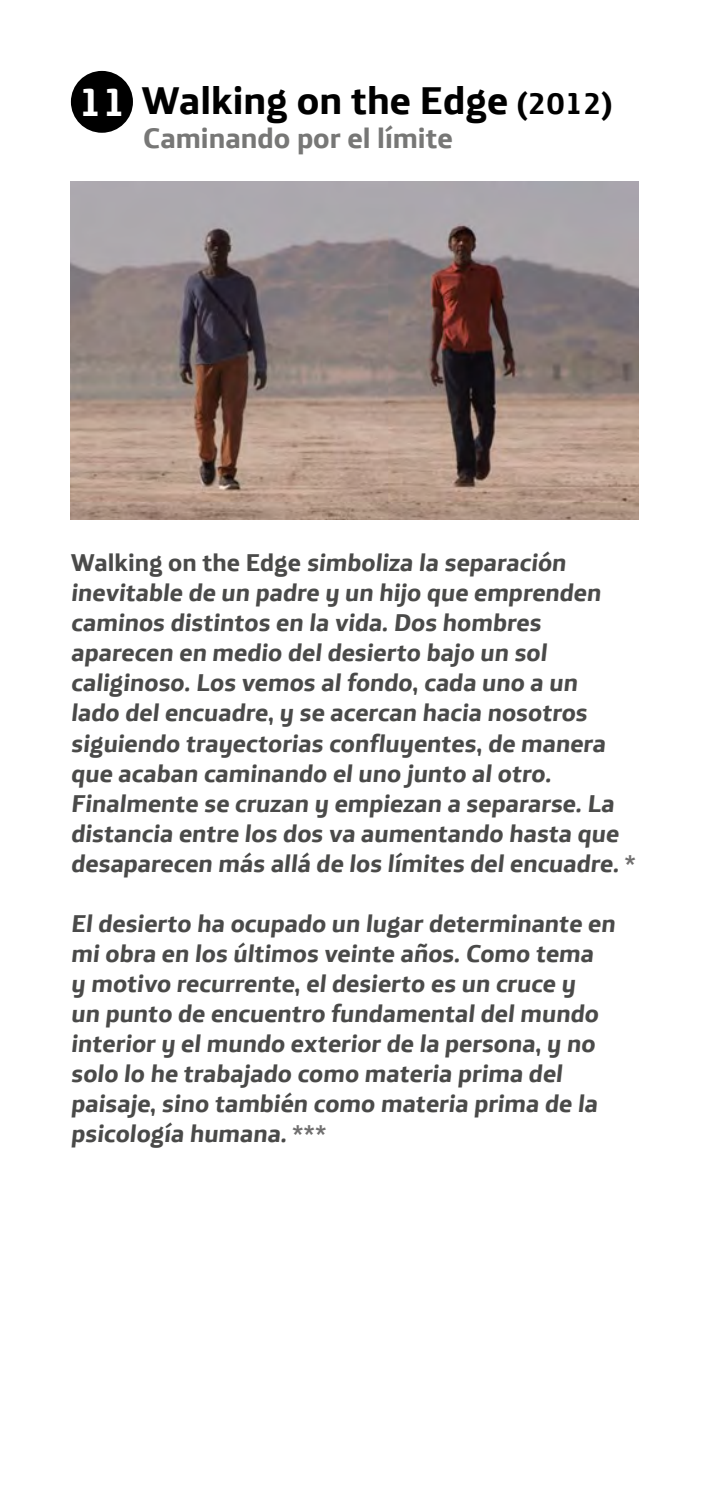
<style>
.page{position:relative;width:709px;height:1489px;background:#fff}
.page>*{position:absolute;margin:0;border:0;box-sizing:border-box;transform-origin:0 0}
.t1{font:700 39.75px "Telefonica";color:#000}
.t2{font:700 29px "Telefonica";color:#777776}
.t3{font:700 25px/30px "Telefonica";color:#4a4a49}
.s1{color:#fff}
.s2{font-size:30.5px}
.s3{color:#706f6f}
</style>
<div class="page">
<div style="left:71px;top:71px;width:62px;height:62px;background:#000;border-radius:50%"></div>
<img style="left:71px;top:181px;width:567px;height:338px">
<h1 class="t1" style="left:78px;top:65px;width:535px"><span class="s1">11</span> Walking on the Edge <span class="s2">(2012)</span></h1>
<p class="t2" style="left:143px;top:111px;width:311px">Caminando por el límite</p>
<p class="t3" style="left:71px;top:545px;width:566px">Wa l ki n g o n t h e E d ge simboliza la separación inevitable de un padre y un hijo que emprenden caminos distintos en la vida.Dos hombres aparecen en medio deldesierto bajo un sol caliginoso.Los vemos alfondo,cada uno a un lado delencuadre,y se acercan hacia nosotros siguiendo trayectorias confluyentes,de manera que acaban caminando eluno junto alotro.<br>Finalmente se cruzan y empiezan a separarse.La distancia entre los dos va aumentando hasta que desaparecen más allá de los límites delencuadre. <span class="s3">*</span></p>
<p class="t3" style="left:71px;top:905px;width:550px">Eldesierto ha ocupado un lugar determinante en miobra en los últimos veinte años.Como tema y motivo recurrente,eldesierto es un cruce y<br>un punto de encuentro fundamentaldelmundo interior y elmundo exterior de la persona,y no solo lo he trabajado como materia prima del paisaje,sino también como materia prima de la psicología humana.<span class="s3">***</span></p>
</div>
